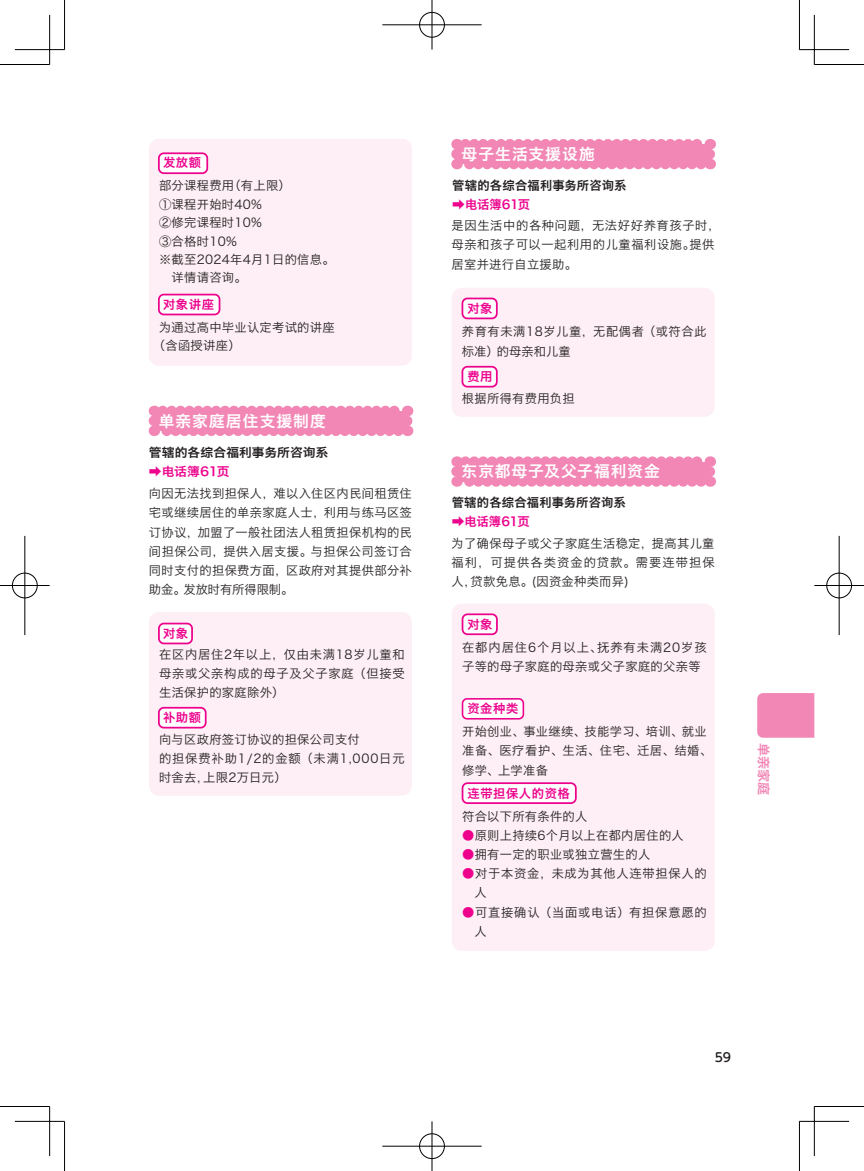
<style>
.page{position:relative;width:864px;height:1171px;background:#fff}
.page>*{position:absolute;margin:0;border:0;box-sizing:border-box;transform-origin:0 0}
.t1{font:15.75px "Hiragino Sans GB W6";letter-spacing:.065em;color:#fff}
.t2{font:13.12px "Hiragino Sans GB W6";color:#f287b6}
.t3{font:500 12.42px "UD Shin M Go Pro";color:#231f20}
.t4{font:12.25px/19.2px "Hiragino Sans GB W3";letter-spacing:.03em;color:#231f20}
.t5{font:12.25px/19.2px "Hiragino Sans GB W6";letter-spacing:.01em;color:#231f20}
.t6{font:12.25px "Hiragino Sans GB W6";letter-spacing:.05em;color:#ed028c}
.t7{font:12.25px/19.2px "Hiragino Sans GB W6";letter-spacing:.01em;color:#231f20;scale:1.04 1}
.t8{font:12.25px/19.2px "Hiragino Sans GB W3";letter-spacing:.06em;color:#231f20}
.t9{font:12.25px/19.2px "Hiragino Sans GB W3";letter-spacing:.065em;color:#231f20}
.s1{font-family:"UD Shin M Go Pro";color:#ed028c}
.s2{color:#ed028c}
</style>
<div class="page">
<svg style="left:149px;top:406px;width:263px;height:30px;background:#f28cb9"></svg>
<div style="left:149px;top:612px;width:263px;height:183px;background:#fdeff5;border-radius:10px"></div>
<div style="left:159px;top:623px;width:33px;height:20px;background:#fff;border-radius:5px"></div>
<div style="left:158px;top:623px;width:35px;height:21px;border:2px solid #ed028c;border-radius:5px"></div>
<div style="left:149px;top:139px;width:262px;height:227px;background:#fdeff5;border-radius:10px"></div>
<div style="left:159px;top:295px;width:60px;height:19px;background:#fff;border-radius:5px"></div>
<div style="left:158px;top:294px;width:62px;height:21px;border:2px solid #ed028c;border-radius:5px"></div>
<div style="left:159px;top:153px;width:48px;height:20px;background:#fff;border-radius:5px"></div>
<div style="left:158px;top:152px;width:50px;height:22px;border:2px solid #ed028c;border-radius:5px"></div>
<div style="left:159px;top:708px;width:46px;height:19px;background:#fff;border-radius:5px"></div>
<div style="left:158px;top:707px;width:48px;height:21px;border:2px solid #ed028c;border-radius:5px"></div>
<svg style="left:451px;top:139px;width:263px;height:30px;background:#f28cb9"></svg>
<div style="left:451px;top:288px;width:263px;height:129px;background:#fdeff5;border-radius:10px"></div>
<div style="left:462px;top:298px;width:34px;height:20px;background:#fff;border-radius:5px"></div>
<div style="left:461px;top:298px;width:36px;height:21px;border:2px solid #ed028c;border-radius:5px"></div>
<div style="left:462px;top:367px;width:34px;height:20px;background:#fff;border-radius:5px"></div>
<div style="left:461px;top:366px;width:36px;height:21px;border:2px solid #ed028c;border-radius:5px"></div>
<svg style="left:451px;top:456px;width:263px;height:31px;background:#f290bb"></svg>
<div style="left:451px;top:603px;width:263px;height:348px;background:#fdeff5;border-radius:10px"></div>
<div style="left:462px;top:614px;width:34px;height:20px;background:#fff;border-radius:5px"></div>
<div style="left:461px;top:613px;width:36px;height:22px;border:2px solid #ed028c;border-radius:5px"></div>
<div style="left:462px;top:699px;width:61px;height:20px;background:#fff;border-radius:5px"></div>
<div style="left:461px;top:698px;width:63px;height:21px;border:2px solid #ed028c;border-radius:5px"></div>
<div style="left:462px;top:783px;width:113px;height:20px;background:#fff;border-radius:5px"></div>
<div style="left:461px;top:782px;width:115px;height:22px;border:2px solid #ed028c;border-radius:5px"></div>
<div style="left:757px;top:693px;width:57px;height:45px;background:#f287b6"></div>
<hr style="left:0;top:64px;width:50px;height:1px;background:#000">
<hr style="left:814px;top:64px;width:49px;height:1px;background:#000">
<hr style="left:0;top:1106px;width:50px;height:1px;background:#000">
<hr style="left:814px;top:1106px;width:49px;height:1px;background:#000">
<hr style="left:64px;top:0;width:1px;height:50px;background:#000">
<hr style="left:64px;top:1121px;width:1px;height:50px;background:#000">
<hr style="left:798px;top:0;width:1px;height:50px;background:#000">
<hr style="left:798px;top:1121px;width:1px;height:50px;background:#000">
<hr style="left:15px;top:49px;width:49px;height:1px;background:#000">
<hr style="left:799px;top:49px;width:49px;height:1px;background:#000">
<hr style="left:15px;top:1121px;width:49px;height:1px;background:#000">
<hr style="left:799px;top:1121px;width:49px;height:1px;background:#000">
<hr style="left:49px;top:15px;width:1px;height:49px;background:#000">
<hr style="left:49px;top:1106px;width:1px;height:50px;background:#000">
<hr style="left:813px;top:15px;width:1px;height:49px;background:#000">
<hr style="left:813px;top:1106px;width:1px;height:50px;background:#000">
<div style="left:418px;top:11px;width:27px;height:27px;border:2px solid #fff;border-radius:50%"></div>
<hr style="left:382px;top:24px;width:99px;height:2px;background:#fff">
<hr style="left:430px;top:0;width:3px;height:50px;background:#fff">
<div style="left:419px;top:12px;width:25px;height:25px;border:1px solid #000;border-radius:50%"></div>
<hr style="left:382px;top:25px;width:99px;height:1px;background:#000">
<hr style="left:431px;top:0;width:1px;height:50px;background:#000">
<div style="left:418px;top:1132px;width:27px;height:28px;border:2px solid #fff;border-radius:50%"></div>
<hr style="left:382px;top:1145px;width:99px;height:2px;background:#fff">
<hr style="left:430px;top:1121px;width:3px;height:50px;background:#fff">
<div style="left:419px;top:1133px;width:25px;height:26px;border:1px solid #000;border-radius:50%"></div>
<hr style="left:382px;top:1146px;width:99px;height:1px;background:#000">
<hr style="left:431px;top:1121px;width:1px;height:50px;background:#000">
<div style="left:11px;top:572px;width:27px;height:27px;border:2px solid #fff;border-radius:50%"></div>
<hr style="left:0;top:584px;width:50px;height:3px;background:#fff">
<hr style="left:24px;top:536px;width:2px;height:99px;background:#fff">
<div style="left:12px;top:573px;width:25px;height:25px;border:1px solid #000;border-radius:50%"></div>
<hr style="left:0;top:585px;width:50px;height:1px;background:#000">
<hr style="left:25px;top:536px;width:1px;height:99px;background:#000">
<div style="left:825px;top:572px;width:27px;height:27px;border:2px solid #fff;border-radius:50%"></div>
<hr style="left:814px;top:584px;width:49px;height:3px;background:#fff">
<hr style="left:837px;top:536px;width:3px;height:99px;background:#fff">
<div style="left:826px;top:573px;width:25px;height:25px;border:1px solid #000;border-radius:50%"></div>
<hr style="left:814px;top:585px;width:49px;height:1px;background:#000">
<hr style="left:838px;top:536px;width:1px;height:99px;background:#000">
<p class="t6" style="left:163px;top:155px;width:39px">发放额</p>
<p class="t4" style="left:159px;top:176px;width:177px;line-height:18.4px">部分课程费用（有上限）<br>①课程开始时40%<br>②修完课程时10%<br>③合格时10%<br>※截至2024年4月1日的信息。　详情请咨询。</p>
<p class="t6" style="left:163px;top:296px;width:52px">对象讲座</p>
<p class="t4" style="left:153px;top:318px;width:183px;line-height:18.4px;text-indent:6px">为通过高中毕业认定考试的讲座（含函授讲座）</p>
<p class="t1" style="left:159px;top:410px;width:168px">单亲家庭居住支援制度</p>
<p class="t7" style="left:149px;top:442px;width:174px">管辖的各综合福利事务所咨询系<span class="s1">➡</span><span class="s2">电话簿61页</span></p>
<p class="t4" style="left:149px;top:484px;width:264px;text-align:justify">向因无法找到担保人，难以入住区内民间租赁住宅或继续居住的单亲家庭人士，利用与练马区签订协议，加盟了一般社团法人租赁担保机构的民间担保公司，提供入居支援。与担保公司签订合同时支付的担保费方面，区政府对其提供部分补助金。发放时有所得限制。</p>
<p class="t6" style="left:163px;top:625px;width:27px">对象</p>
<p class="t4" style="left:159px;top:644px;width:247px;text-align:justify">在区内居住2年以上，仅由未满18岁儿童和母亲或父亲构成的母子及父子家庭 （但接受生活保护的家庭除外）</p>
<p class="t6" style="left:163px;top:709px;width:39px">补助额</p>
<p class="t4" style="left:159px;top:729px;width:247px">向与区政府签订协议的担保公司支付<br>的担保费补助1/2的金额 （未满1,000日元时舍去，上限2万日元）</p>
<p class="t1" style="left:461px;top:143px;width:135px">母子生活支援设施</p>
<p class="t5" style="left:452px;top:175px;width:175px">管辖的各综合福利事务所咨询系<span class="s1">➡</span><span class="s2">电话簿61页</span></p>
<p class="t4" style="left:451px;top:216px;width:270px">是因生活中的各种问题，无法好好养育孩子时，母亲和孩子可以一起利用的儿童福利设施。提供居室并进行自立援助。</p>
<p class="t6" style="left:467px;top:300px;width:27px">对象</p>
<p class="t4" style="left:462px;top:322px;width:246px">养育有未满18岁儿童，无配偶者 （或符合此标准）的母亲和儿童</p>
<p class="t6" style="left:467px;top:368px;width:27px">费用</p>
<p class="t4" style="left:462px;top:389px;width:114px">根据所得有费用负担</p>
<p class="t1" style="left:461px;top:461px;width:200px">东京都母子及父子福利资金</p>
<p class="t5" style="left:451px;top:492px;width:175px">管辖的各综合福利事务所咨询系<span class="s1">➡</span><span class="s2">电话簿61页</span></p>
<p class="t4" style="left:451px;top:533px;width:264px;text-align:justify">为了确保母子或父子家庭生活稳定，提高其儿童福利，可提供各类资金的贷款。需要连带担保人，贷款免息。(因资金种类而异)</p>
<p class="t6" style="left:467px;top:616px;width:27px">对象</p>
<p class="t4" style="left:462px;top:638px;width:246px">在都内居住6个月以上、抚养有未满20岁孩子等的母子家庭的母亲或父子家庭的父亲等</p>
<p class="t6" style="left:467px;top:700px;width:52px">资金种类</p>
<p class="t4" style="left:462px;top:722px;width:252px">开始创业、事业继续、技能学习、培训、就业准备、医疗看护、生活、住宅、迁居、结婚、修学、上学准备</p>
<p class="t6" style="left:467px;top:785px;width:104px">连带担保人的资格</p>
<p class="t4" style="left:462px;top:806px;width:127px">符合以下所有条件的人</p>
<p class="t4" style="left:462px;top:825px;width:223px"><span class="s2">●</span>原则上持续6个月以上在都内居住的人</p>
<p class="t4" style="left:462px;top:844px;width:190px"><span class="s2">●</span>拥有一定的职业或独立营生的人</p>
<p class="t8" style="left:474px;top:864px;width:234px;text-indent:-12px"><span class="s2">●</span>对于本资金，未成为其他人连带担保人的人</p>
<p class="t9" style="left:474px;top:902px;width:234px;text-indent:-12px"><span class="s2">●</span>可直接确认 （当面或电话）有担保意愿的人</p>
<p class="t2" style="left:772px;top:743px;width:54px;rotate:90deg">单亲家庭</p>
<p class="t3" style="left:714px;top:1047px;width:18px">59</p>
</div>
